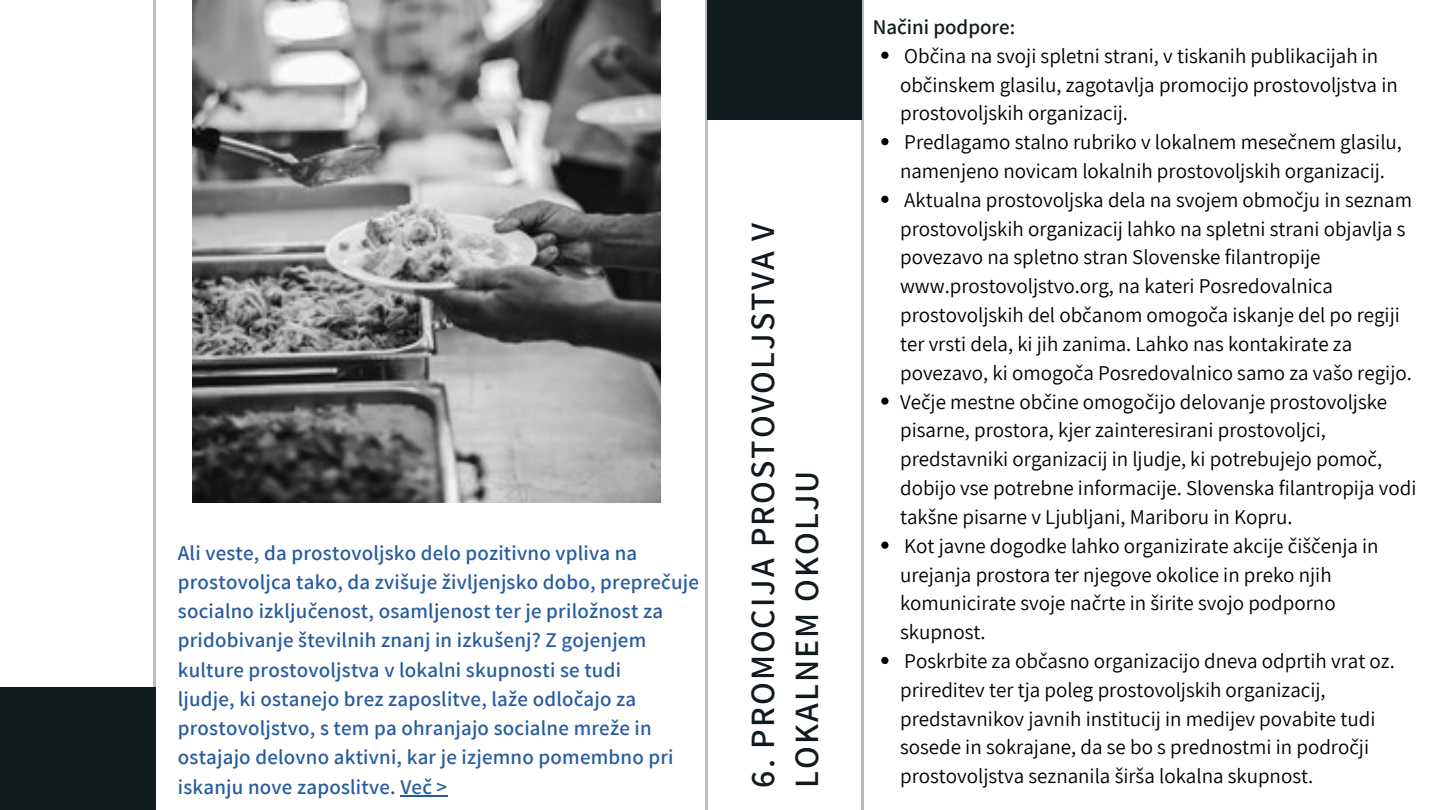
<style>
.page{position:relative;width:1440px;height:810px;background:#fff}
.page>*{position:absolute;margin:0;border:0;box-sizing:border-box;transform-origin:0 0}
.t1{font:600 34px/43.9px "Assistant";letter-spacing:.06em;color:#111b1e}
.t2{font:21px/28.8px "Assistant";color:#000}
.t3{font:600 21px/29.2px "Assistant";letter-spacing:.01em;color:#285c9f}
.t4{font:600 21px "Assistant";color:#111b1e}
</style>
<div class="page">
<hr style="left:153px;top:0;width:2px;height:810px;background:#111b1e">
<img style="left:192px;top:0;width:468px;height:502px">
<hr style="left:861px;top:0;width:2px;height:810px;background:#111b1e">
<hr style="left:705px;top:0;width:2px;height:810px;background:#111b1e">
<div style="left:0;top:687px;width:155px;height:123px;background:#111b1e"></div>
<div style="left:707px;top:0;width:154px;height:120px;background:#111b1e"></div>
<hr style="left:400px;top:795px;width:47px;height:2px;background:#285c9f">
<svg style="left:881px;top:52px;width:8px;height:7px"></svg>
<svg style="left:881px;top:138px;width:8px;height:7px"></svg>
<svg style="left:881px;top:196px;width:8px;height:7px"></svg>
<svg style="left:881px;top:397px;width:8px;height:8px"></svg>
<svg style="left:881px;top:542px;width:8px;height:7px"></svg>
<svg style="left:881px;top:657px;width:8px;height:7px"></svg>
<p class="t3" style="left:178px;top:537px;width:523px">Ali veste, da prostovoljsko delo pozitivno vpliva na prostovoljca tako, da zvišuje življenjsko dobo, preprečuje socialno izključenost, osamljenost ter je priložnost za pridobivanje številnih znanj in izkušenj? Z gojenjem kulture prostovoljstva v lokalni skupnosti se tudi<br>ljudje, ki ostanejo brez zaposlitve, laže odločajo za prostovoljstvo, s tem pa ohranjajo socialne mreže in ostajajo delovno aktivni, kar je izjemno pomembno pri iskanju nove zaposlitve. Več &gt;</p>
<h1 class="t1" style="left:740px;top:788px;width:567px;rotate:-90deg">6. PROMOCIJA PROSTOVOLJSTVA V<br>LOKALNEM OKOLJU</h1>
<p class="t4" style="left:873px;top:12px;width:144px">Načini podpore:</p>
<p class="t2" style="left:900px;top:41px;width:518px">Občina na svoji spletni strani, v tiskanih publikacijah in občinskem glasilu, zagotavlja promocijo prostovoljstva in prostovoljskih organizacij.<br>Predlagamo stalno rubriko v lokalnem mesečnem glasilu, namenjeno novicam lokalnih prostovoljskih organizacij.<br>Aktualna prostovoljska dela na svojem območju in seznam prostovoljskih organizacij lahko na spletni strani objavlja s povezavo na spletno stran Slovenske filantropije www.prostovoljstvo.org, na kateri Posredovalnica prostovoljskih del občanom omogoča iskanje del po regiji ter vrsti dela, ki jih zanima. Lahko nas kontakirate za povezavo, ki omogoča Posredovalnico samo za vašo regijo.<br>Večje mestne občine omogočijo delovanje prostovoljske pisarne, prostora, kjer zainteresirani prostovoljci, predstavniki organizacij in ljudje, ki potrebujejo pomoč, dobijo vse potrebne informacije. Slovenska filantropija vodi takšne pisarne v Ljubljani, Mariboru in Kopru.<br>Kot javne dogodke lahko organizirate akcije čiščenja in urejanja prostora ter njegove okolice in preko njih komunicirate svoje načrte in širite svojo podporno skupnost.<br>Poskrbite za občasno organizacijo dneva odprtih vrat oz. prireditev ter tja poleg prostovoljskih organizacij, predstavnikov javnih institucij in medijev povabite tudi sosede in sokrajane, da se bo s prednostmi in področji prostovoljstva seznanila širša lokalna skupnost.</p>
</div>
